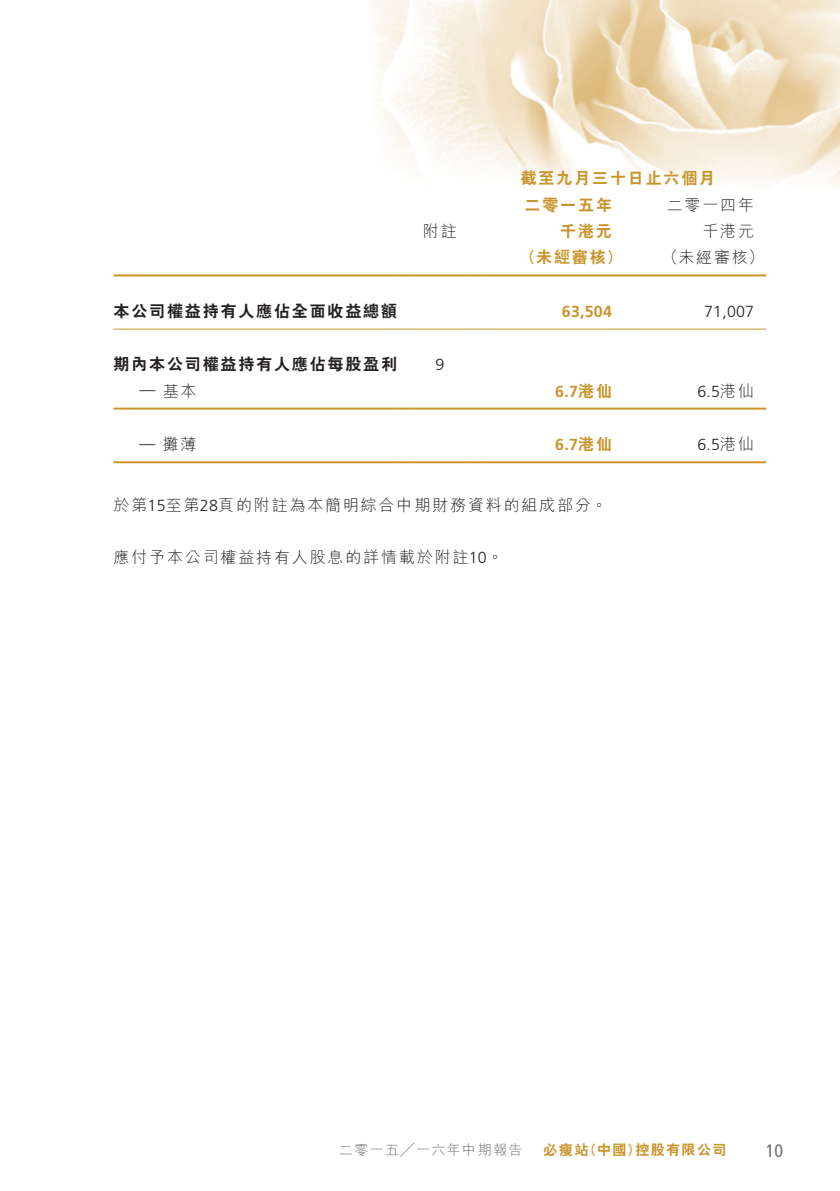
<style>
.page{position:relative;width:840px;height:1191px;background:#fff}
.page>*{position:absolute;margin:0;border:0;box-sizing:border-box;transform-origin:0 0}
.t1{font:condensed 18px "Frutiger LT Std";color:#6c6d70}
._11_P0{font:300 16px "M Hei HK";letter-spacing:.115em;color:#231f20}
._15_Table_Stub{font:800 16px "C Hei 2 HK";letter-spacing:.115em;color:#231f20}
._11_P0-2{font:800 16px "C Hei 2 HK";letter-spacing:.115em;color:#c9942a}
._11_P0-3{font:300 16px "Frutiger LT Std";color:#231f20}
._11_P0-4{font:700 16px "Frutiger LT Std";color:#c9942a}
._15_Table_Stub-2{font:300 16px "M Hei HK";color:#231f20}
.t2{font:800 14px "C Hei 2 HK";letter-spacing:.1em;color:#c9942a}
.t3{font:300 14px "M Hei HK";letter-spacing:.1em;color:#6c6d70}
.s1{font-family:"Frutiger LT Std"}
.s2{font-family:"C Hei 2 HK";font-weight:800}
.s3{font-family:"M Hei HK"}
</style>
<div class="page">
<img style="left:113px;top:0;width:726px;height:464px">
<hr style="left:113px;top:274px;width:284px;height:2px;background:#c9942a">
<svg style="left:397px;top:274px;width:12px;height:2px"></svg>
<hr style="left:409px;top:274px;width:60px;height:2px;background:#c9942a">
<svg style="left:469px;top:274px;width:12px;height:2px"></svg>
<hr style="left:481px;top:274px;width:130px;height:2px;background:#c9942a">
<svg style="left:611px;top:274px;width:12px;height:2px"></svg>
<hr style="left:623px;top:274px;width:130px;height:2px;background:#c9942a">
<svg style="left:753px;top:274px;width:12px;height:2px"></svg>
<hr style="left:113px;top:407px;width:284px;height:2px;background:#c9942a">
<svg style="left:397px;top:407px;width:12px;height:2px"></svg>
<hr style="left:409px;top:407px;width:60px;height:2px;background:#c9942a">
<svg style="left:469px;top:407px;width:12px;height:2px"></svg>
<hr style="left:481px;top:407px;width:130px;height:2px;background:#c9942a">
<svg style="left:611px;top:407px;width:12px;height:2px"></svg>
<hr style="left:623px;top:407px;width:130px;height:2px;background:#c9942a">
<svg style="left:753px;top:407px;width:12px;height:2px"></svg>
<hr style="left:113px;top:461px;width:284px;height:2px;background:#c9942a">
<svg style="left:397px;top:461px;width:12px;height:2px"></svg>
<hr style="left:409px;top:461px;width:60px;height:2px;background:#c9942a">
<svg style="left:469px;top:461px;width:12px;height:2px"></svg>
<hr style="left:481px;top:461px;width:130px;height:2px;background:#c9942a">
<svg style="left:611px;top:461px;width:12px;height:2px"></svg>
<hr style="left:623px;top:461px;width:130px;height:2px;background:#c9942a">
<svg style="left:753px;top:461px;width:12px;height:2px"></svg>
<hr style="left:113px;top:329px;width:284px;height:1px;background:#c9942a">
<svg style="left:397px;top:329px;width:12px;height:1px"></svg>
<hr style="left:409px;top:329px;width:60px;height:1px;background:#c9942a">
<svg style="left:469px;top:329px;width:12px;height:1px"></svg>
<hr style="left:481px;top:329px;width:130px;height:1px;background:#c9942a">
<svg style="left:611px;top:329px;width:12px;height:1px"></svg>
<hr style="left:623px;top:329px;width:130px;height:1px;background:#c9942a">
<svg style="left:753px;top:329px;width:12px;height:1px"></svg>
<p class="_11_P0-2" style="left:520px;top:168px;width:196px">截至九月三十日止六個月</p>
<p class="_11_P0" style="left:666px;top:194px;width:89px">二零一四年</p>
<p class="_11_P0-2" style="left:524px;top:194px;width:89px">二零一五年</p>
<p class="_11_P0" style="left:422px;top:220px;width:35px">附註</p>
<p class="_11_P0-2" style="left:560px;top:220px;width:53px">千港元</p>
<p class="_11_P0" style="left:702px;top:220px;width:53px">千港元</p>
<p class="_11_P0-2" style="left:519px;top:247px;width:103px">（未經審核）</p>
<p class="_11_P0" style="left:661px;top:246px;width:103px">（未經審核(</p>
<p class="_15_Table_Stub" style="left:113px;top:300px;width:285px">本公司權益持有人應佔全面收益總額</p>
<p class="_11_P0-4" style="left:561px;top:302px;width:52px">63,504</p>
<p class="_11_P0-3" style="left:703px;top:302px;width:52px">71,007</p>
<p class="_15_Table_Stub" style="left:113px;top:353px;width:285px">期內本公司權益持有人應佔每股盈利</p>
<p class="_11_P0-3" style="left:435px;top:356px;width:10px">9</p>
<p class="_15_Table_Stub-2" style="left:139px;top:379px;width:58px"><span class="s1">—</span> 基本</p>
<p class="_11_P0-4" style="left:555px;top:381px;width:58px">6.7<span class="s2">港仙</span></p>
<p class="_11_P0-3" style="left:697px;top:382px;width:58px">6.5<span class="s3">港仙</span></p>
<p class="_15_Table_Stub-2" style="left:139px;top:433px;width:58px"><span class="s1">—</span> 攤薄</p>
<p class="_11_P0-4" style="left:555px;top:435px;width:58px">6.7<span class="s2">港仙</span></p>
<p class="_11_P0-3" style="left:697px;top:435px;width:58px">6.5<span class="s3">港仙</span></p>
<p class="_11_P0" style="left:113px;top:494px;width:495px">於第<span class="s1">15</span>至第<span class="s1">28</span>頁的附註為本簡明綜合中期財務資料的組成部分。</p>
<p class="_11_P0" style="left:113px;top:546px;width:391px">應付予本公司權益持有人股息的詳情載於附註<span class="s1">10</span>。</p>
<p class="t3" style="left:339px;top:1139px;width:185px">二零一五╱一六年中期報告</p>
<p class="t2" style="left:543px;top:1140px;width:46px">必瘦站</p>
<p class="t2" style="left:635px;top:1140px;width:92px">控股有限公司</p>
<p class="t2" style="left:583px;top:1140px;width:59px">（中國）</p>
<p class="t1" style="left:765px;top:1140px;width:19px">10</p>
</div>
